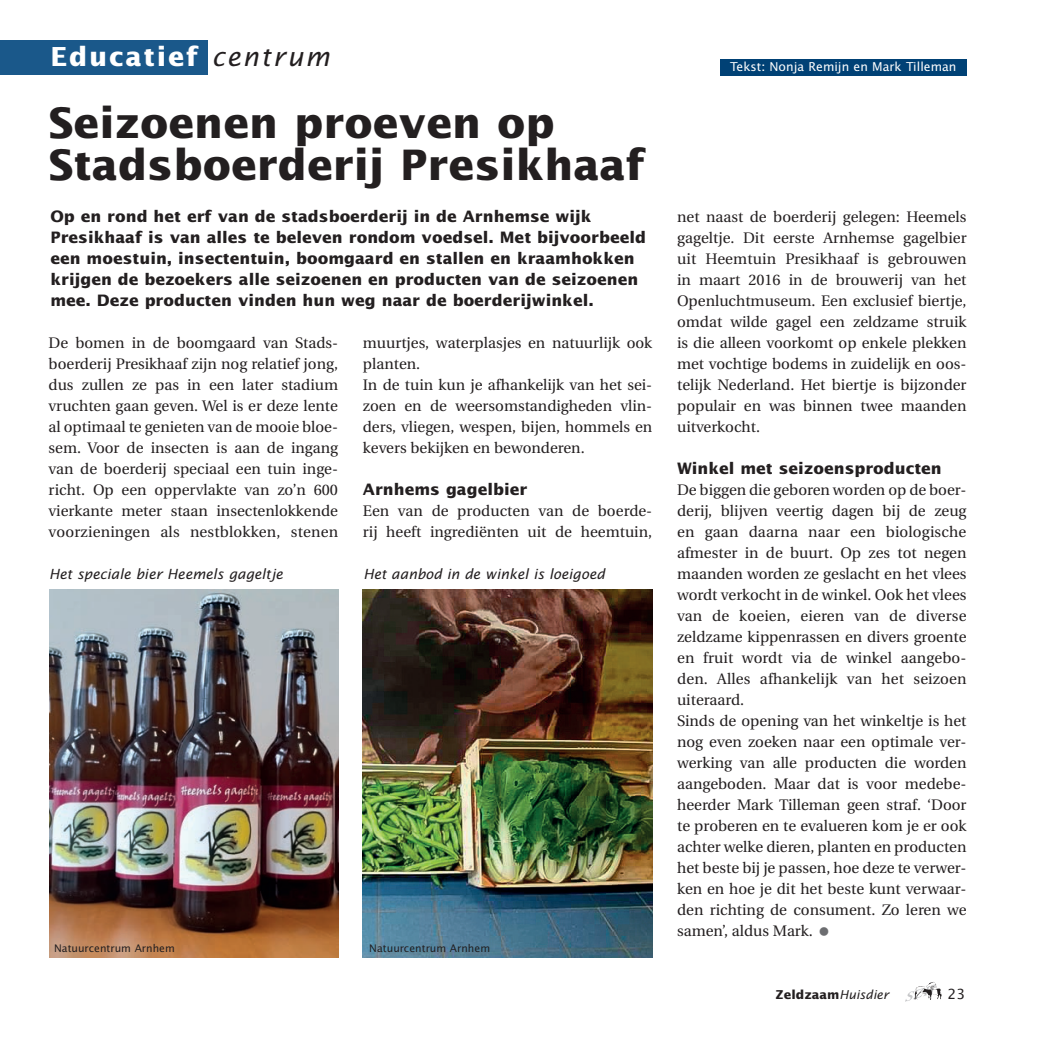
<style>
.page{position:relative;width:1041px;height:1041px;background:#fff}
.page>*{position:absolute;margin:0;border:0;box-sizing:border-box;transform-origin:0 0}
.t1{font:700 42px/42px "Lucida Sans";color:#231f20}
.t2{font:700 26.25px "Lucida Sans";letter-spacing:.07em;color:#fff}
.t3{font:700 15.75px/21px "Lucida Sans";color:#231f20}
.t4{font:15.22px/21px "Utopia";color:#231f20}
.t5{font:italic 14px "Lucida Sans";color:#231f20}
.t6{font:14px "Lucida Sans";color:#231f20}
.t7{font:12.25px "Lucida Sans";color:#fff}
.t8{font:700 12.25px "Lucida Sans";color:#231f20}
.t9{font:10.5px "Lucida Sans";color:#231f20}
.s1{font-weight:400;font-style:italic;color:#231f20}
.s2{font-weight:400;font-style:italic}
</style>
<div class="page">
<div style="left:720px;top:59px;width:247px;height:16px;background:#004175"></div>
<svg style="left:905px;top:982px;width:37px;height:20px"></svg>
<div style="left:0;top:40px;width:208px;height:35px;background:#1a588a"></div>
<img style="left:49px;top:590px;width:289px;height:367px">
<img style="left:363px;top:590px;width:289px;height:367px">
<h2 class="t2" style="left:50px;top:41px;width:281px">Educatief <span class="s1">centrum</span></h2>
<h1 class="t1" style="left:49px;top:101px;width:598px">Seizoenen proeven op<br>Stadsboerderij Presikhaaf</h1>
<p class="t3" style="left:50px;top:206px;width:597px">Op en rond het erf van de stadsboerderij in de Arnhemse wijk Presikhaaf is van alles te beleven rondom voedsel. Met bijvoorbeeld een moestuin, insectentuin, boomgaard en stallen en kraamhokken krijgen de bezoekers alle seizoenen en producten van de seizoenen mee. Deze producten vinden hun weg naar de boerderijwinkel.</p>
<p class="t4" style="left:49px;top:333px;width:291px;text-align:justify">De bomen in de boomgaard van Stads&shy;boerderij Presikhaaf zijn nog relatief jong, dus zullen ze pas in een later stadium vruchten gaan geven. Wel is er deze lente al optimaal te genieten van de mooie bloe&shy;sem. Voor de insecten is aan de ingang van de boerderij speciaal een tuin inge&shy;richt. Op een oppervlakte van zo’n 600 vierkante meter staan insectenlokkende voorzieningen als nestblokken, stenen</p>
<p class="t4" style="left:363px;top:333px;width:291px">muurtjes, waterplasjes en natuurlijk ook planten.<br>In de tuin kun je afhankelijk van het sei&shy;zoen en de weersomstandigheden vlin&shy;ders, vliegen, wespen, bijen, hommels en kevers bekijken en bewonderen.</p>
<p class="t3" style="left:363px;top:479px;width:166px">Arnhems gagelbier</p>
<p class="t4" style="left:363px;top:501px;width:291px">Een van de producten van de boerde&shy;rij heeft ingrediënten uit de heemtuin,</p>
<p class="t5" style="left:49px;top:566px;width:235px">Het speciale bier Heemels gageltje</p>
<p class="t5" style="left:363px;top:566px;width:243px">Het aanbod in de winkel is loeigoed</p>
<p class="t9" style="left:54px;top:942px;width:122px">Natuurcentrum Arnhem</p>
<p class="t9" style="left:369px;top:942px;width:122px">Natuurcentrum Arnhem</p>
<p class="t7" style="left:730px;top:59px;width:228px">Tekst: Nonja Remijn en Mark Tilleman</p>
<p class="t4" style="left:677px;top:207px;width:291px;text-align:justify">net naast de boerderij gelegen: Heemels gageltje. Dit eerste Arnhemse gagelbier uit Heemtuin Presikhaaf is gebrouwen in maart 2016 in de brouwerij van het Openluchtmuseum. Een exclusief biertje, omdat wilde gagel een zeldzame struik is die alleen voorkomt op enkele plekken met vochtige bodems in zuidelijk en oos&shy;telijk Nederland. Het biertje is bijzonder populair en was binnen twee maanden uitverkocht.</p>
<p class="t3" style="left:677px;top:458px;width:266px">Winkel met seizoensproducten</p>
<p class="t4" style="left:677px;top:480px;width:291px">De biggen die geboren worden op de boer&shy;derij, blijven veertig dagen bij de zeug en gaan daarna naar een biologische afmester in de buurt. Op zes tot negen maanden worden ze geslacht en het vlees wordt verkocht in de winkel. Ook het vlees van de koeien, eieren van de diverse zeldzame kippenrassen en divers groente en fruit wordt via de winkel aangebo&shy;den. Alles afhankelijk van het seizoen uiteraard.<br>Sinds de opening van het winkeltje is het nog even zoeken naar een optimale ver&shy;werking van alle producten die worden aangeboden. Maar dat is voor medebe&shy;heerder Mark Tilleman geen straf. ‘Door te proberen en te evalueren kom je er ook achter welke dieren, planten en producten het beste bij je passen, hoe deze te verwer&shy;ken en hoe je dit het beste kunt verwaar&shy;den richting de consument. Zo leren we samen’, aldus Mark.</p>
<p class="t8" style="left:776px;top:987px;width:115px">Zeldzaam<span class="s2">Huisdier</span></p>
<p class="t6" style="left:947px;top:986px;width:19px">23</p>
</div>
